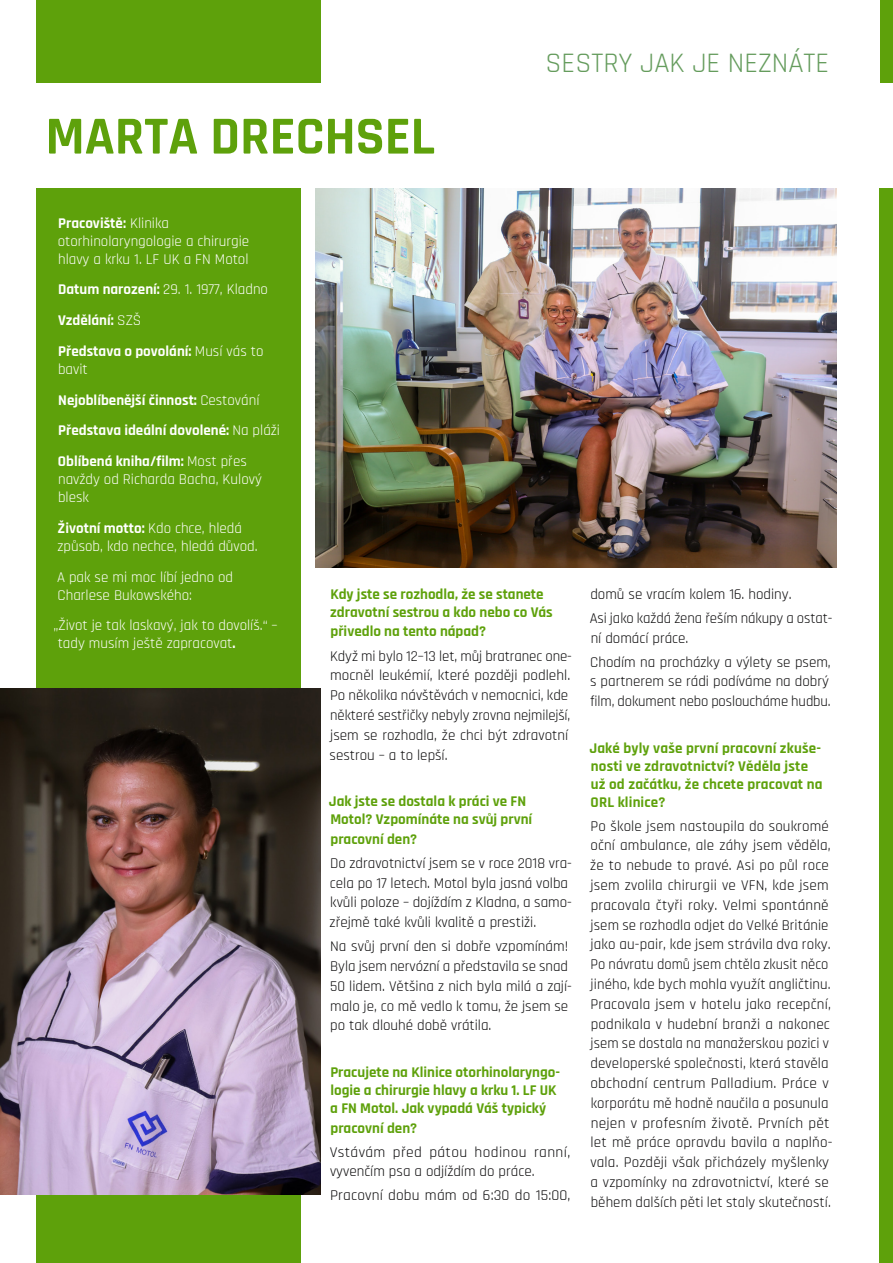
<style>
.page{position:relative;width:893px;height:1263px;background:#fff}
.page>*{position:absolute;margin:0;border:0;box-sizing:border-box;transform-origin:0 0}
.t1{font:700 54px "Rajdhani";color:#5ea10b}
.t2{font:28.5px "Rajdhani";color:#659c5d}
.t3{font:15px/19.8px "Rajdhani";letter-spacing:.005em;color:#0b0a0b}
.t4{font:700 15px/18px "Rajdhani";color:#5ea10b}
.t5{font:15px/18px "Rajdhani";color:#fff}
.t6{font:700 15px/30.8px "Rajdhani";color:#fff}
.t7{font:15px/19.8px "Rajdhani";letter-spacing:.025em;color:#0b0a0b}
.s1{font-weight:700}
.s2{font-weight:400}
</style>
<div class="page">
<div style="left:880px;top:188px;width:13px;height:1075px;background:#5ea10b"></div>
<div style="left:880px;top:0;width:13px;height:83px;background:#5ea10b"></div>
<div style="left:36px;top:188px;width:264px;height:1075px;background:#5ea10b"></div>
<div style="left:36px;top:0;width:284px;height:83px;background:#5ea10b"></div>
<img style="left:316px;top:188px;width:521px;height:379px">
<img style="left:0;top:689px;width:320px;height:506px">
<h1 class="t1" style="left:46px;top:103px;width:391px">MARTA DRECHSEL</h1>
<h2 class="t2" style="left:546px;top:47px;width:285px">SESTRY JAK JE NEZNÁTE</h2>
<p class="t5" style="left:58px;top:214px;width:193px"><span class="s1">Pracoviště:</span> Klinika otorhinolaryngologie a chirurgie hlavy a krku 1. LF UK a FN Motol</p>
<p class="t6" style="left:58px;top:275px;width:212px">Datum narození: <span class="s2">29. 1. 1977, Kladno<br></span>Vzdělání: <span class="s2">SZŠ<br></span>Představa o povolání: <span class="s2">Musí vás to</span></p>
<p class="t6" style="left:58px;top:354px;width:224px"><span class="s2">bavit<br></span>Nejoblíbenější činnost: <span class="s2">Cestování<br></span>Představa ideální dovolené: <span class="s2">Na pláži<br></span>Oblíbená kniha/film: <span class="s2">Most přes</span></p>
<p class="t5" style="left:58px;top:471px;width:205px">navždy od Richarda Bacha, Kulový blesk</p>
<p class="t5" style="left:57px;top:520px;width:202px"><span class="s1">Životní motto:</span> Kdo chce, hledá způsob, kdo nechce, hledá důvod.</p>
<p class="t5" style="left:57px;top:568px;width:178px">A pak se mi moc líbí jedno od<br>Charlese Bukowského:</p>
<p class="t5" style="left:53px;top:617px;width:226px">„Život je tak laskavý, jak to dovolíš.“ – tady musím ještě zapracovat<span class="s1">.</span></p>
<p class="t4" style="left:330px;top:585px;width:224px">Kdy jste se rozhodla, že se stanete zdravotní sestrou a kdo nebo co Vás</p>
<p class="t4" style="left:330px;top:623px;width:157px">přivedlo na tento nápad?</p>
<p class="t3" style="left:330px;top:646px;width:244px">Když mi bylo 12–13 let, můj bratranec one&shy;mocněl leukémií, které později podlehl.<br>Po několika návštěvách v nemocnici, kde některé sestřičky nebyly zrovna nejmilejší, jsem se rozhodla, že chci být zdravotní sestrou – a to lepší.</p>
<p class="t4" style="left:329px;top:792px;width:205px">Jak jste se dostala k práci ve FN<br>Motol? Vzpomínáte na svůj první</p>
<p class="t4" style="left:330px;top:830px;width:88px">pracovní den?</p>
<p class="t3" style="left:330px;top:853px;width:244px">Do zdravotnictví jsem se v roce 2018 vra&shy;cela po 17 letech. Motol byla jasná volba kvůli poloze – dojíždím z Kladna, a samo&shy;zřejmě také kvůli kvalitě a prestiži.</p>
<p class="t3" style="left:330px;top:937px;width:243px">Na svůj první den si dobře vzpomínám!<br>Byla jsem nervózní a představila se snad 50 lidem. Většina z nich byla milá a zají&shy;malo je, co mě vedlo k tomu, že jsem se po tak dlouhé době vrátila.</p>
<p class="t4" style="left:330px;top:1063px;width:231px">Pracujete na Klinice otorhinolaryngo&shy;logie a chirurgie hlavy a krku 1. LF UK a FN Motol. Jak vypadá Váš typický</p>
<p class="t4" style="left:330px;top:1119px;width:88px">pracovní den?</p>
<p class="t7" style="left:330px;top:1142px;width:242px">Vstávám před pátou hodinou ranní, vyvenčím psa a odjíždím do práce.</p>
<p class="t3" style="left:330px;top:1186px;width:242px">Pracovní dobu mám od 6:30 do 15:00,</p>
<p class="t3" style="left:590px;top:582px;width:244px;line-height:24px">domů se vracím kolem 16. hodiny.<br>Asi jako každá žena řeším nákupy a ostat-</p>
<p class="t3" style="left:590px;top:626px;width:242px;line-height:24px">ní domácí práce.<br>Chodím na procházky a výlety se psem,</p>
<p class="t3" style="left:590px;top:672px;width:242px">s partnerem se rádi podíváme na dobrý film, dokument nebo posloucháme hudbu.</p>
<p class="t4" style="left:589px;top:739px;width:235px">Jaké byly vaše první pracovní zkuše&shy;nosti ve zdravotnictví? Věděla jste už od začátku, že chcete pracovat na<br>ORL klinice?</p>
<p class="t3" style="left:590px;top:816px;width:244px">Po škole jsem nastoupila do soukromé oční ambulance, ale záhy jsem věděla, že to nebude to pravé. Asi po půl roce jsem zvolila chirurgii ve VFN, kde jsem pracovala čtyři roky. Velmi spontánně jsem se rozhodla odjet do Velké Británie jako au-pair, kde jsem strávila dva roky.<br>Po návratu domů jsem chtěla zkusit něco jiného, kde bych mohla využít angličtinu.<br>Pracovala jsem v hotelu jako recepční, podnikala v hudební branži a nakonec jsem se dostala na manažerskou pozici v developerské společnosti, která stavěla obchodní centrum Palladium. Práce v korporátu mě hodně naučila a posunula nejen v profesním životě. Prvních pět let mě práce opravdu bavila a naplňo&shy;vala. Později však přicházely myšlenky a vzpomínky na zdravotnictví, které se během dalších pěti let staly skutečností.</p>
</div>
